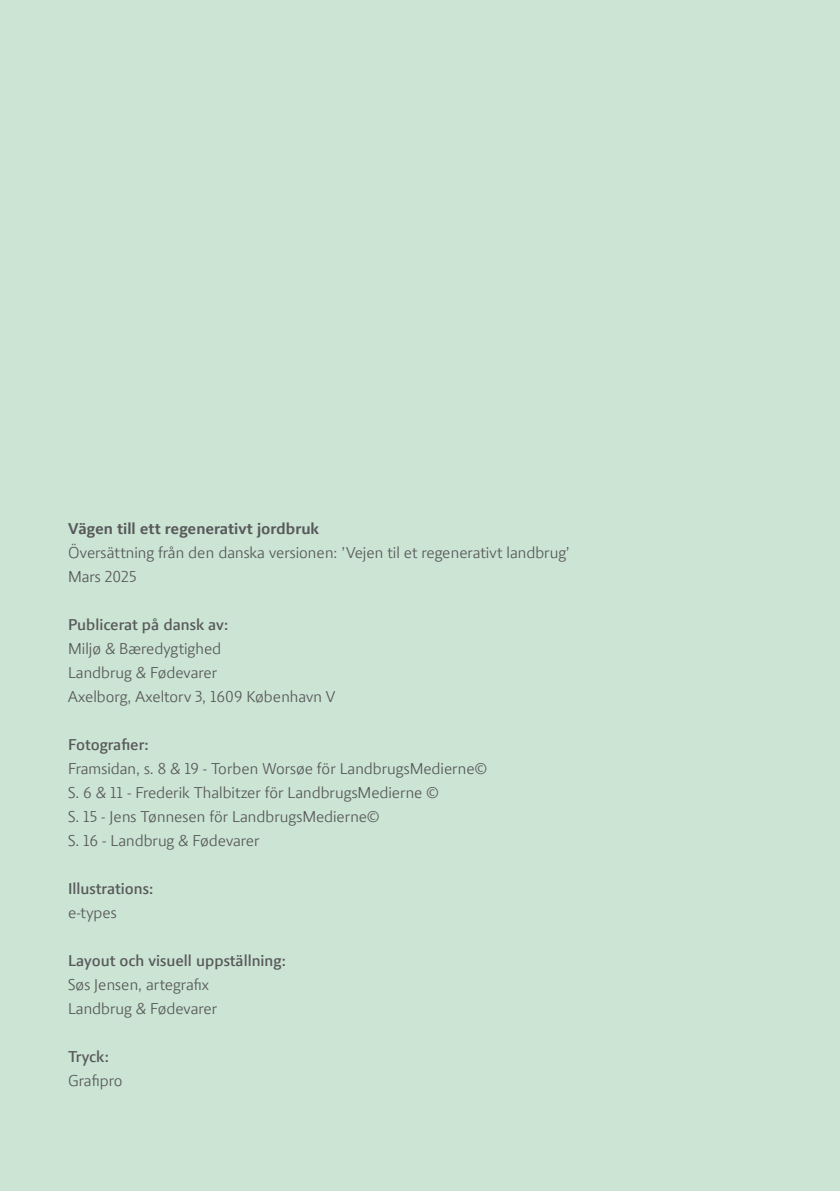
<style>
.page{position:relative;width:840px;height:1191px;background:#fff}
.page>*{position:absolute;margin:0;border:0;box-sizing:border-box;transform-origin:0 0}
.Brdtxt{font:16px/24px "LF Press Sans Offc";color:#57585a}
.Ml-rubrik{font:16px/24px "LF Press Sans Offc";color:#57585a}
.Brdtxt-2{font:700 16px "LF Press Sans Offc d";color:#57585a}
.s1{font-weight:700}
</style>
<div class="page">
<div style="left:0;top:0;width:839px;height:1191px;background:#cbe4d3"></div>
<p class="Ml-rubrik" style="left:68px;top:516px;width:503px"><span class="s1">Vägen till ett regenerativt jordbruk<br></span>Översättning från den danska versionen: ’Vejen til et regenerativt landbrug’</p>
<p class="Brdtxt" style="left:68px;top:564px;width:70px">Mars 2025</p>
<p class="Brdtxt-2" style="left:68px;top:615px;width:162px">Publicerat på dansk av:</p>
<p class="Brdtxt" style="left:68px;top:636px;width:154px">Miljø &amp; Bæredygtighed</p>
<p class="Brdtxt" style="left:68px;top:660px;width:150px">Landbrug &amp; Fødevarer</p>
<p class="Brdtxt" style="left:68px;top:684px;width:269px">Axelborg, Axeltorv 3, 1609 København V</p>
<p class="Brdtxt-2" style="left:68px;top:735px;width:82px">Fotografier:</p>
<p class="Brdtxt" style="left:68px;top:756px;width:420px">Framsidan, s. 8 &amp; 19 - Torben Worsøe för LandbrugsMedierne©</p>
<p class="Brdtxt" style="left:68px;top:780px;width:372px">S. 6 &amp; 11 - Frederik Thalbitzer för LandbrugsMedierne ©</p>
<p class="Brdtxt" style="left:68px;top:804px;width:312px">S. 15 - Jens Tønnesen för LandbrugsMedierne©</p>
<p class="Brdtxt" style="left:68px;top:828px;width:193px">S. 16 - Landbrug &amp; Fødevarer</p>
<p class="Brdtxt-2" style="left:68px;top:879px;width:87px">Illustrations:</p>
<p class="Brdtxt" style="left:68px;top:900px;width:50px">e-types</p>
<p class="Brdtxt-2" style="left:68px;top:951px;width:219px">Layout och visuell uppställning:</p>
<p class="Brdtxt" style="left:68px;top:972px;width:150px">Søs Jensen, artegrafix<br>Landbrug &amp; Fødevarer</p>
<p class="Brdtxt-2" style="left:68px;top:1047px;width:42px">Tryck:</p>
<p class="Brdtxt" style="left:68px;top:1068px;width:56px">Grafipro</p>
</div>
